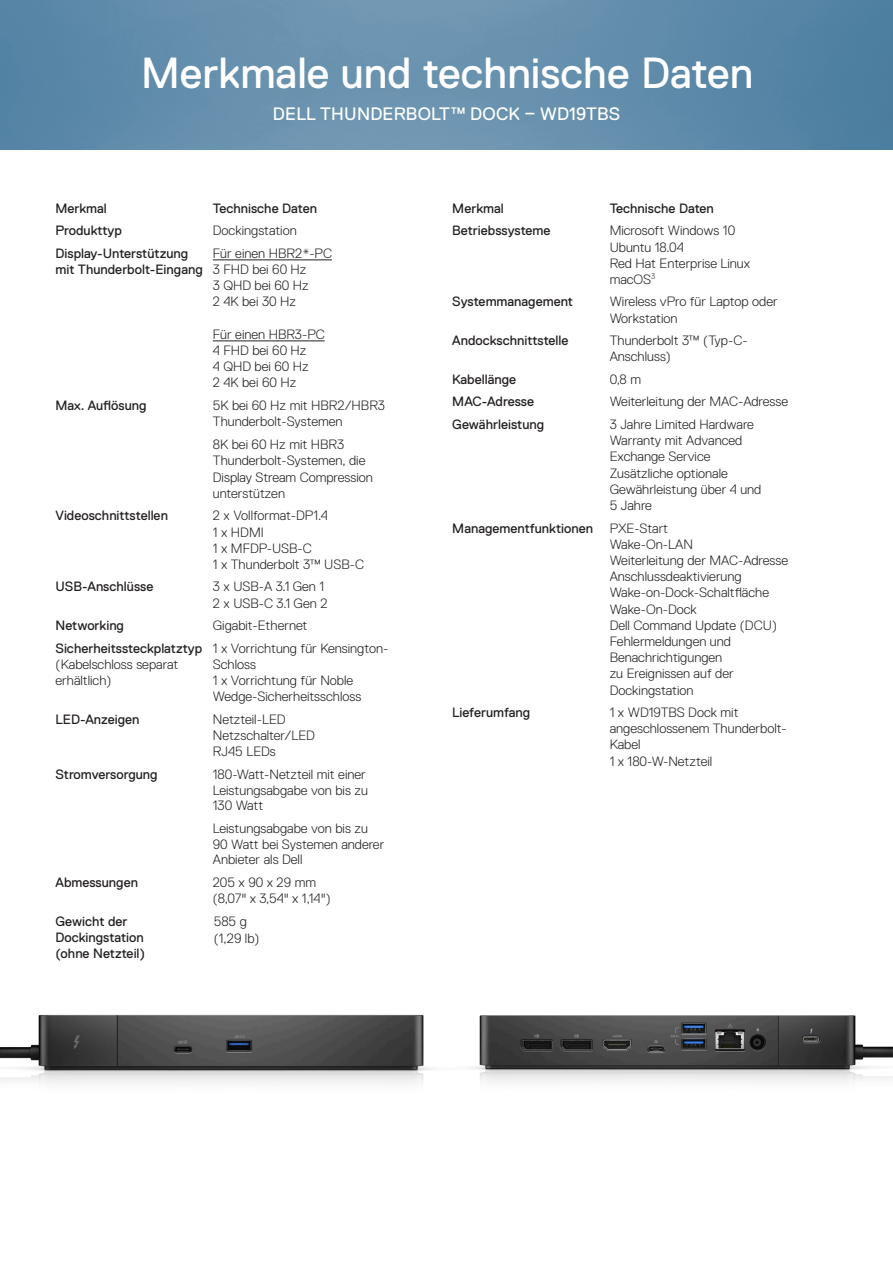
<style>
.page{position:relative;width:893px;height:1263px;background:#fff}
.page>*{position:absolute;margin:0;border:0;box-sizing:border-box;transform-origin:0 0}
.t1{font:43.5px "Dell Replica";color:#fff}
.t2{font:18px "Dell Replica";letter-spacing:.01em;color:#fff}
.t3{font:300 13.5px/16.2px "Dell Replica";color:#231f20}
.t4{font:13.5px/16.2px "Dell Replica";color:#231f20}
</style>
<div class="page">
<img style="left:0;top:0;width:893px;height:150px">
<hr style="left:213px;top:260px;width:119px;height:1px;background:#231f20">
<hr style="left:213px;top:341px;width:112px;height:1px;background:#231f20">
<img style="left:470px;top:1015px;width:423px;height:67px">
<img style="left:0;top:1014px;width:434px;height:69px">
<p class="t1" style="left:141px;top:49px;width:614px">Merkmale und technische Daten</p>
<p class="t2" style="left:273px;top:104px;width:349px">DELL THUNDERBOLT™ DOCK – WD19TBS</p>
<p class="t4" style="left:56px;top:200px;width:53px">Merkmal</p>
<p class="t4" style="left:213px;top:200px;width:106px">Technische Daten</p>
<p class="t4" style="left:56px;top:223px;width:68px">Produkttyp</p>
<p class="t3" style="left:213px;top:223px;width:85px">Dockingstation</p>
<p class="t4" style="left:56px;top:245px;width:149px">Display-Unterstützung mit Thunderbolt-Eingang</p>
<p class="t3" style="left:213px;top:245px;width:121px">Für einen HBR2*-PC</p>
<p class="t3" style="left:213px;top:261px;width:95px">3 FHD bei 60 Hz</p>
<p class="t3" style="left:213px;top:278px;width:97px">3 QHD bei 60 Hz</p>
<p class="t3" style="left:213px;top:294px;width:85px">2 4K bei 30 Hz</p>
<p class="t3" style="left:213px;top:326px;width:113px">Für einen HBR3-PC</p>
<p class="t3" style="left:213px;top:342px;width:95px">4 FHD bei 60 Hz</p>
<p class="t3" style="left:213px;top:359px;width:97px">4 QHD bei 60 Hz</p>
<p class="t3" style="left:213px;top:375px;width:85px">2 4K bei 60 Hz</p>
<p class="t4" style="left:56px;top:397px;width:93px">Max. Auflösung</p>
<p class="t3" style="left:213px;top:397px;width:174px">5K bei 60 Hz mit HBR2/HBR3<br>Thunderbolt-Systemen</p>
<p class="t3" style="left:213px;top:436px;width:161px">8K bei 60 Hz mit HBR3<br>Thunderbolt-Systemen, die<br>Display Stream Compression unterstützen</p>
<p class="t4" style="left:56px;top:508px;width:114px">Videoschnittstellen</p>
<p class="t3" style="left:213px;top:508px;width:117px">2 x Vollformat-DP1.4</p>
<p class="t3" style="left:213px;top:524px;width:52px">1 x HDMI</p>
<p class="t3" style="left:213px;top:540px;width:100px">1 x MFDP-USB-C</p>
<p class="t3" style="left:213px;top:556px;width:153px">1 x Thunderbolt 3™ USB-C</p>
<p class="t4" style="left:56px;top:579px;width:100px">USB-Anschlüsse</p>
<p class="t3" style="left:213px;top:579px;width:113px">3 x USB-A 3.1 Gen 1</p>
<p class="t3" style="left:213px;top:595px;width:116px">2 x USB-C 3.1 Gen 2</p>
<p class="t4" style="left:56px;top:617px;width:70px">Networking</p>
<p class="t3" style="left:213px;top:617px;width:96px">Gigabit-Ethernet</p>
<p class="t4" style="left:56px;top:640px;width:148px">Sicherheitssteckplatztyp</p>
<p class="t3" style="left:56px;top:656px;width:124px">(Kabelschloss separat erhältlich)</p>
<p class="t3" style="left:213px;top:640px;width:177px">1 x Vorrichtung für Kensington-<br>Schloss</p>
<p class="t3" style="left:213px;top:672px;width:150px">1 x Vorrichtung für Noble<br>Wedge-Sicherheitsschloss</p>
<p class="t4" style="left:56px;top:711px;width:85px">LED-Anzeigen</p>
<p class="t3" style="left:213px;top:711px;width:74px">Netzteil-LED</p>
<p class="t3" style="left:213px;top:727px;width:104px">Netzschalter/LED</p>
<p class="t3" style="left:213px;top:743px;width:65px">RJ45 LEDs</p>
<p class="t4" style="left:56px;top:766px;width:104px">Stromversorgung</p>
<p class="t3" style="left:213px;top:766px;width:157px;line-height:15.8px">180-Watt-Netzteil mit einer<br>Leistungsabgabe von bis zu<br>130 Watt</p>
<p class="t3" style="left:213px;top:820px;width:173px;line-height:15.8px">Leistungsabgabe von bis zu<br>90 Watt bei Systemen anderer<br>Anbieter als Dell</p>
<p class="t4" style="left:56px;top:874px;width:84px">Abmessungen</p>
<p class="t3" style="left:213px;top:874px;width:105px">205 x 90 x 29 mm</p>
<p class="t3" style="left:213px;top:890px;width:119px">(8,07" x 3,54" x 1,14")</p>
<p class="t4" style="left:56px;top:913px;width:91px">Gewicht der<br>Dockingstation (ohne Netzteil)</p>
<p class="t3" style="left:214px;top:913px;width:35px">585 g</p>
<p class="t3" style="left:214px;top:930px;width:47px">(1,29 lb)</p>
<p class="t4" style="left:452px;top:200px;width:53px">Merkmal</p>
<p class="t4" style="left:610px;top:200px;width:106px">Technische Daten</p>
<p class="t4" style="left:452px;top:223px;width:100px">Betriebssysteme</p>
<p class="t3" style="left:610px;top:223px;width:142px">Microsoft Windows 10<br>Ubuntu 18.04<br>Red Hat Enterprise Linux</p>
<p class="t3" style="left:610px;top:271px;width:47px">macOS<sup>3</sup></p>
<p class="t4" style="left:452px;top:294px;width:122px">Systemmanagement</p>
<p class="t3" style="left:610px;top:294px;width:170px">Wireless vPro für Laptop oder<br>Workstation</p>
<p class="t4" style="left:452px;top:332px;width:118px">Andockschnittstelle</p>
<p class="t3" style="left:610px;top:332px;width:139px">Thunderbolt 3™ (Typ-C-<br>Anschluss)</p>
<p class="t4" style="left:452px;top:371px;width:65px">Kabellänge</p>
<p class="t3" style="left:610px;top:371px;width:33px">0,8 m</p>
<p class="t4" style="left:452px;top:394px;width:83px">MAC-Adresse</p>
<p class="t3" style="left:610px;top:394px;width:180px">Weiterleitung der MAC-Adresse</p>
<p class="t4" style="left:452px;top:416px;width:93px">Gewährleistung</p>
<p class="t3" style="left:610px;top:416px;width:146px">3 Jahre Limited Hardware<br>Warranty mit Advanced<br>Exchange Service</p>
<p class="t3" style="left:610px;top:465px;width:153px">Zusätzliche optionale<br>Gewährleistung über 4 und<br>5 Jahre</p>
<p class="t4" style="left:452px;top:520px;width:142px">Managementfunktionen</p>
<p class="t3" style="left:610px;top:520px;width:60px">PXE-Start</p>
<p class="t3" style="left:610px;top:536px;width:85px">Wake-On-LAN</p>
<p class="t3" style="left:610px;top:552px;width:180px">Weiterleitung der MAC-Adresse</p>
<p class="t3" style="left:610px;top:568px;width:134px">Anschlussdeaktivierung</p>
<p class="t3" style="left:610px;top:585px;width:161px">Wake-on-Dock-Schaltfläche</p>
<p class="t3" style="left:610px;top:601px;width:89px">Wake-On-Dock</p>
<p class="t3" style="left:610px;top:617px;width:169px">Dell Command Update (DCU)</p>
<p class="t3" style="left:610px;top:633px;width:126px">Fehlermeldungen und<br>Benachrichtigungen zu Ereignissen auf der<br>Dockingstation</p>
<p class="t4" style="left:452px;top:704px;width:79px">Lieferumfang</p>
<p class="t3" style="left:610px;top:704px;width:178px">1 x WD19TBS Dock mit angeschlossenem Thunderbolt-<br>Kabel</p>
<p class="t3" style="left:610px;top:753px;width:104px">1 x 180-W-Netzteil</p>
</div>
